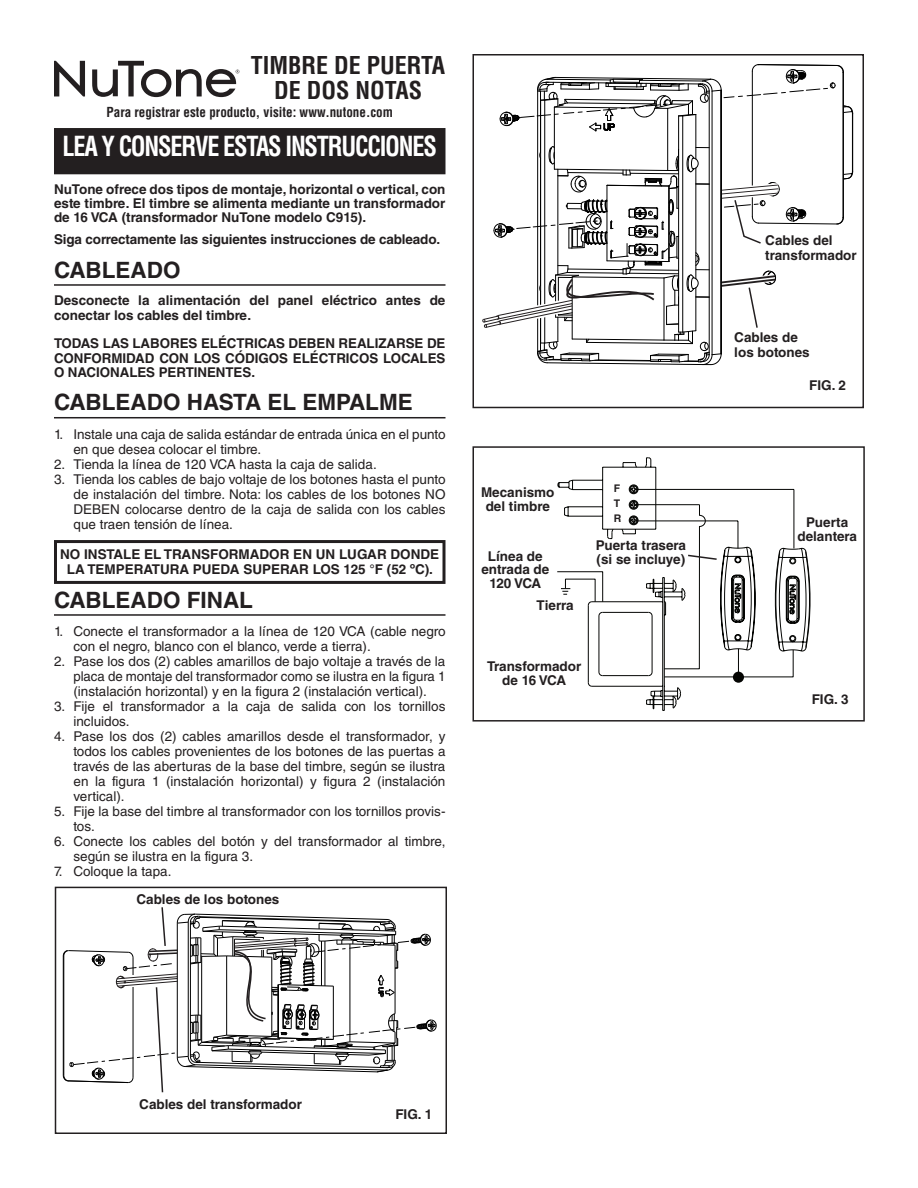
<style>
.page{position:relative;width:918px;height:1188px;background:#fff}
.page>*{position:absolute;margin:0;border:0;box-sizing:border-box;transform-origin:0 0}
.t1{font:700 condensed 27px "Helvetica LT Std";letter-spacing:-.05em;color:#fff;scale:.9 1}
.Body_txt{font:700 condensed 24px "Helvetica LT Std";color:#231f20}
.t2{font:700 22.5px "Helvetica LT Std";color:#231f20}
.t3{font:13.5px/15px "Helvetica LT Std";color:#231f20}
.t4{font:700 13.5px/14.2px "Helvetica LT Std";color:#231f20;text-align:justify}
.Subhead_2{font:700 condensed 13.5px "Helvetica LT Std";color:#231f20}
.t5{font:700 10.5px "Helvetica LT Std";color:#231f20}
</style>
<div class="page">
<svg style="left:588px;top:458px;width:207px;height:251px"></svg>
<div style="left:55px;top:129px;width:390px;height:45px;background:#231f20"></div>
<div style="left:54px;top:128px;width:392px;height:46px;border:2px solid #231f20"></div>
<div style="left:55px;top:887px;width:392px;height:247px;border:2px solid #231f20"></div>
<div style="left:472px;top:446px;width:393px;height:276px;border:2px solid #231f20"></div>
<svg style="left:54px;top:61px;width:185px;height:36px"></svg>
<svg style="left:557px;top:504px;width:253px;height:201px"></svg>
<hr style="left:54px;top:284px;width:392px;height:2px;background:#231f20">
<hr style="left:54px;top:417px;width:392px;height:1px;background:#231f20">
<hr style="left:54px;top:614px;width:392px;height:2px;background:#231f20">
<div style="left:54px;top:540px;width:392px;height:44px;border:3px solid #231f20"></div>
<svg style="left:63px;top:907px;width:374px;height:186px"></svg>
<hr style="left:537px;top:89px;width:1px;height:264px;background:#000">
<hr style="left:540px;top:100px;width:1px;height:243px;background:#000">
<hr style="left:544px;top:100px;width:1px;height:243px;background:#000">
<hr style="left:554px;top:107px;width:1px;height:62px;background:#000">
<hr style="left:667px;top:108px;width:1px;height:62px;background:#000">
<hr style="left:678px;top:116px;width:1px;height:216px;background:#000">
<hr style="left:682px;top:116px;width:1px;height:216px;background:#000">
<hr style="left:695px;top:115px;width:1px;height:44px;background:#000">
<hr style="left:709px;top:91px;width:1px;height:264px;background:#000">
<hr style="left:712px;top:91px;width:1px;height:264px;background:#000">
<hr style="left:752px;top:71px;width:1px;height:145px;background:#000">
<hr style="left:843px;top:72px;width:1px;height:145px;background:#000">
<hr style="left:852px;top:114px;width:1px;height:57px;background:#000">
<svg style="left:499px;top:64px;width:355px;height:68px"></svg>
<hr style="left:721px;top:90px;width:1px;height:264px;background:#000">
<svg style="left:482px;top:144px;width:372px;height:222px"></svg>
<div style="left:472px;top:54px;width:392px;height:354px;border:2px solid #231f20"></div>
<p class="Body_txt" style="left:251px;top:50px;width:196px">TIMBRE DE PUERTA</p>
<p class="Body_txt" style="left:274px;top:75px;width:150px">DE DOS NOTAS</p>
<p class="Subhead_2" style="left:107px;top:104px;width:288px">Para registrar este producto, visite: www.nutone.com</p>
<p class="t1" style="left:63px;top:129px;width:418px">LEA Y CONSERVE ESTAS INSTRUCCIONES</p>
<p class="t4" style="left:54px;top:182px;width:393px">NuTone ofrece dos tipos de montaje, horizontal o vertical, con este timbre. El timbre se alimenta mediante un transformador de 16 VCA (transformador NuTone modelo C915).</p>
<p class="t4" style="left:54px;top:232px;width:388px">Siga correctamente las siguientes instrucciones de cableado.</p>
<p class="t2" style="left:54px;top:256px;width:128px">CABLEADO</p>
<p class="t4" style="left:54px;top:293px;width:393px">Desconecte la alimentación del panel eléctrico antes de conectar los cables del timbre.</p>
<p class="t4" style="left:54px;top:336px;width:393px">TODAS LAS LABORES ELÉCTRICAS DEBEN REALIZARSE DE CONFORMIDAD CON LOS CÓDIGOS ELÉCTRICOS LOCALES O NACIONALES PERTINENTES.</p>
<p class="t2" style="left:54px;top:389px;width:360px">CABLEADO HASTA EL EMPALME</p>
<p class="t3" style="left:74px;top:427px;width:374px;text-indent:-20px">1. Instale una caja de salida estándar de entrada única en el punto en que desea colocar el timbre.</p>
<p class="t3" style="left:54px;top:457px;width:324px">2. Tienda la línea de 120 VCA hasta la caja de salida.</p>
<p class="t3" style="left:74px;top:472px;width:374px;text-align:justify;text-indent:-20px">3. Tienda los cables de bajo voltaje de los botones hasta el punto de instalación del timbre. Nota: los cables de los botones NO DEBEN colocarse dentro de la caja de salida con los cables que traen tensión de línea.</p>
<p class="t4" style="left:60px;top:547px;width:381px;line-height:15px;text-align:center">NO INSTALE EL TRANSFORMADOR EN UN LUGAR DONDE<br>LA TEMPERATURA PUEDA SUPERAR LOS 125 °F (52 ºC).</p>
<p class="t2" style="left:54px;top:586px;width:201px">CABLEADO FINAL</p>
<p class="t3" style="left:74px;top:624px;width:374px;text-indent:-20px">1. Conecte el transformador a la línea de 120 VCA (cable negro con el negro, blanco con el blanco, verde a tierra).</p>
<p class="t3" style="left:74px;top:654px;width:374px;text-align:justify;text-indent:-20px">2. Pase los dos (2) cables amarillos de bajo voltaje a través de la placa de montaje del transformador como se ilustra en la figura 1 (instalación horizontal) y en la figura 2 (instalación vertical).</p>
<p class="t3" style="left:73px;top:699px;width:373px;text-indent:-19px">3. Fije el transformador a la caja de salida con los tornillos incluidos.</p>
<p class="t3" style="left:74px;top:729px;width:374px;text-align:justify;text-indent:-20px">4. Pase los dos (2) cables amarillos desde el transformador, y todos los cables provenientes de los botones de las puertas a través de las aberturas de la base del timbre, según se ilustra en la figura 1 (instalación horizontal) y figura 2 (instalación vertical).</p>
<p class="t3" style="left:73px;top:804px;width:374px;text-indent:-19px">5. Fije la base del timbre al transformador con los tornillos provis&shy;tos.</p>
<p class="t3" style="left:74px;top:834px;width:373px;text-indent:-20px">6. Conecte los cables del botón y del transformador al timbre, según se ilustra en la figura 3.</p>
<p class="t3" style="left:54px;top:864px;width:119px">7. Coloque la tapa.</p>
<p class="t4" style="left:137px;top:892px;width:144px">Cables de los botones</p>
<p class="t4" style="left:481px;top:485px;width:75px">Mecanismo</p>
<p class="t4" style="left:486px;top:499px;width:66px">del timbre</p>
<p class="t4" style="left:488px;top:549px;width:56px">Línea de</p>
<p class="t4" style="left:481px;top:562px;width:69px">entrada de</p>
<p class="t4" style="left:489px;top:576px;width:53px">120 VCA</p>
<p class="t4" style="left:537px;top:598px;width:39px">Tierra</p>
<p class="t5" style="left:614px;top:482px;width:8px">F</p>
<p class="t5" style="left:614px;top:497px;width:8px">T</p>
<p class="t5" style="left:614px;top:512px;width:9px">R</p>
<p class="t4" style="left:596px;top:538px;width:92px">Puerta trasera</p>
<p class="t4" style="left:597px;top:552px;width:90px">(si se incluye)</p>
<p class="t4" style="left:487px;top:659px;width:96px">Transformador</p>
<p class="t4" style="left:502px;top:673px;width:65px">de 16 VCA</p>
<p class="t4" style="left:765px;top:233px;width:69px">Cables del</p>
<p class="t4" style="left:765px;top:248px;width:93px">transformador</p>
<p class="t4" style="left:734px;top:330px;width:65px">Cables de</p>
<p class="t4" style="left:734px;top:345px;width:77px">los botones</p>
<p class="t4" style="left:809px;top:378px;width:38px">FIG. 2</p>
<p class="t4" style="left:806px;top:515px;width:44px">Puerta</p>
<p class="t4" style="left:797px;top:529px;width:61px">delantera</p>
<p class="t4" style="left:812px;top:692px;width:38px">FIG. 3</p>
<p class="t4" style="left:139px;top:1097px;width:164px">Cables del transformador</p>
<p class="t4" style="left:395px;top:1107px;width:38px">FIG. 1</p>
</div>
